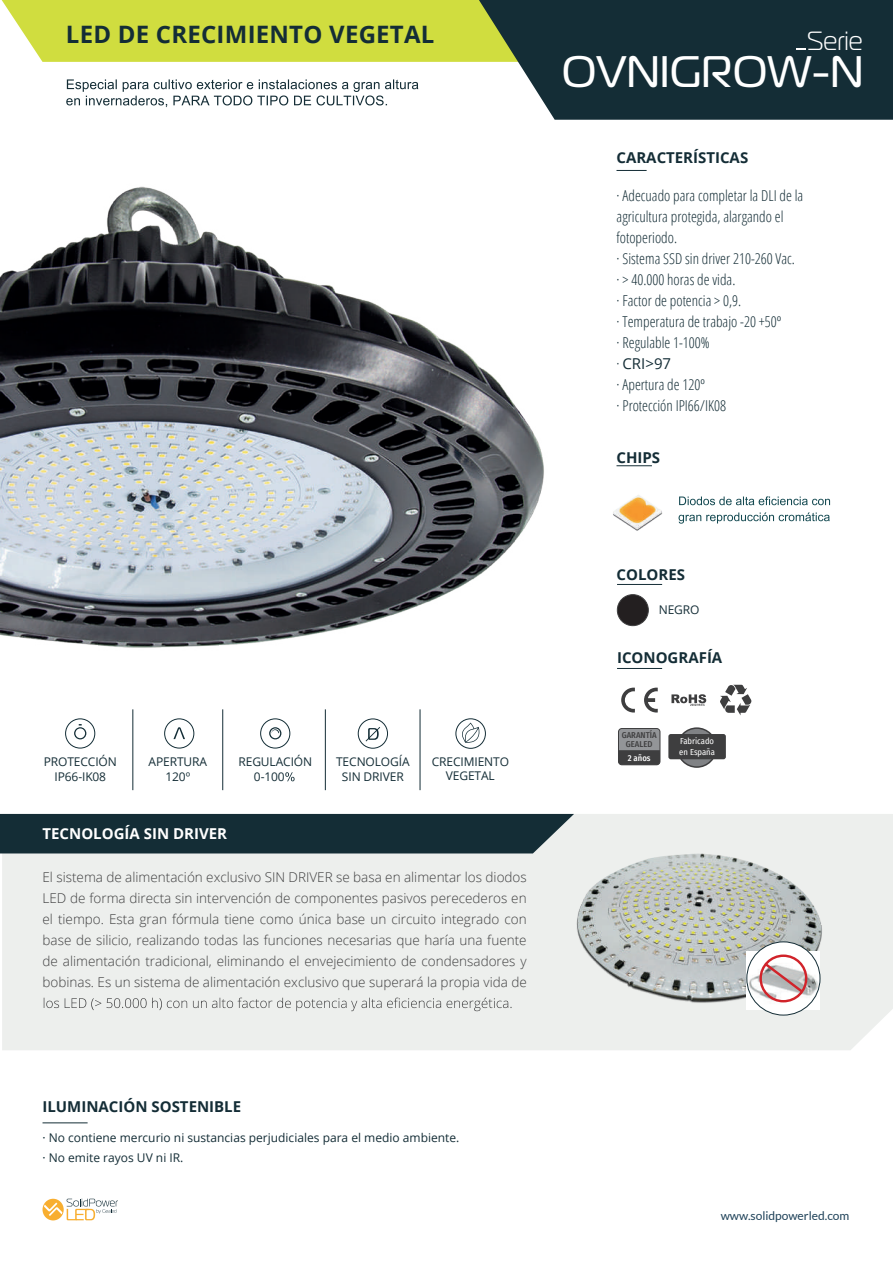
<style>
.page{position:relative;width:893px;height:1263px;background:#fff}
.page>*{position:absolute;margin:0;border:0;box-sizing:border-box;transform-origin:0 0}
.t1{font:44.1px "Magistral";color:#fff}
.t2{font:300 26.25px "Magistral";color:#fff}
.t3{font:700 24px "Open Sans";letter-spacing:.01em;color:#142d36}
.t4{font:300 condensed 15px/21px "Open Sans";color:#142d36}
.t5{font:700 15px "Open Sans";color:#142d36}
.t6{font:700 15px "Open Sans";color:#fff}
.t7{font:300 13.5px/21px "Open Sans";color:#3e3e3f;text-align:justify}
.t8{font:12px/14.4px "Open Sans";letter-spacing:-.01em;color:#142d36;text-align:center}
.t9{font:12px "Lato";color:#1f4259}
.t10{font:8.55px/10.5px "Fira Sans Condensed";color:#fff}
.t11{font:500 8.55px/9px "Fira Sans Condensed";color:#3e3e3f;text-align:center}
.t12{font:500 8.55px "Fira Sans Condensed";color:#fff}
.s1{font-weight:400;font-stretch:normal}
</style>
<div class="page">
<svg style="left:43px;top:1199px;width:75px;height:21px"></svg>
<div style="left:2px;top:814px;width:891px;height:236px;background:#edefed"></div>
<img style="left:544px;top:813px;width:299px;height:215px">
<div style="left:456px;top:718px;width:30px;height:31px;border:1px solid #142d36;border-radius:50%"></div>
<svg style="left:462px;top:722px;width:18px;height:21px"></svg>
<div style="left:2px;top:0;width:477px;height:62px;background:#d0dd3f"></div>
<svg style="left:66px;top:79px;width:352px;height:28px"></svg>
<svg style="left:479px;top:0;width:414px;height:120px;background:#2a4144"></svg>
<img style="left:0;top:186px;width:544px;height:462px">
<svg style="left:285px;top:772px;width:10px;height:9px"></svg>
<hr style="left:132px;top:709px;width:1px;height:81px;background:#142d36">
<hr style="left:222px;top:709px;width:1px;height:81px;background:#142d36">
<hr style="left:325px;top:709px;width:1px;height:81px;background:#142d36">
<hr style="left:420px;top:709px;width:1px;height:81px;background:#142d36">
<hr style="left:616px;top:170px;width:31px;height:1px;background:#142d36">
<hr style="left:616px;top:465px;width:36px;height:1px;background:#142d36">
<div style="left:617px;top:595px;width:31px;height:31px;background:#231f20;border-radius:50%"></div>
<div style="left:617px;top:594px;width:32px;height:32px;border:1px solid #3e3e3f;border-radius:50%"></div>
<svg style="left:621px;top:688px;width:14px;height:24px"></svg>
<svg style="left:644px;top:688px;width:14px;height:24px"></svg>
<svg style="left:671px;top:694px;width:35px;height:12px"></svg>
<svg style="left:720px;top:685px;width:31px;height:30px"></svg>
<svg style="left:677px;top:728px;width:39px;height:39px"></svg>
<div style="left:677px;top:727px;width:40px;height:41px;border:2px solid #3e3e3f;border-radius:50%"></div>
<div style="left:618px;top:728px;width:42px;height:37px;background:#939598;border-radius:3px"></div>
<div style="left:618px;top:728px;width:42px;height:37px;border:1px solid #3e3e3f;border-radius:3px"></div>
<svg style="left:618px;top:750px;width:42px;height:15px"></svg>
<div style="left:668px;top:734px;width:58px;height:25px;background:#3e3e3f;border-radius:2px"></div>
<hr style="left:617px;top:668px;width:45px;height:1px;background:#142d36">
<div style="left:0;top:814px;width:574px;height:39px;background:#142d36"></div>
<svg style="left:44px;top:997px;width:467px;height:14px;background:#d9dad9"></svg>
<div style="left:747px;top:942px;width:73px;height:73px;background:#fff;border-radius:50%"></div>
<img style="left:747px;top:952px;width:73px;height:57px">
<div style="left:747px;top:942px;width:73px;height:73px;border:1px solid #142d36;border-radius:50%"></div>
<div style="left:759px;top:954px;width:48px;height:48px;border:2px solid #d1232a;border-radius:50%"></div>
<svg style="left:763px;top:961px;width:42px;height:34px"></svg>
<hr style="left:43px;top:1122px;width:45px;height:1px;background:#142d36">
<hr style="left:617px;top:584px;width:45px;height:1px;background:#142d36">
<svg style="left:679px;top:496px;width:151px;height:9px"></svg>
<svg style="left:678px;top:512px;width:152px;height:12px"></svg>
<img style="left:613px;top:495px;width:50px;height:36px">
<div style="left:65px;top:718px;width:30px;height:30px;border:1px solid #132d36;border-radius:50%"></div>
<svg style="left:74px;top:724px;width:12px;height:15px"></svg>
<div style="left:164px;top:718px;width:30px;height:30px;border:1px solid #132d36;border-radius:50%"></div>
<svg style="left:173px;top:727px;width:12px;height:12px"></svg>
<div style="left:260px;top:718px;width:30px;height:30px;border:1px solid #132d36;border-radius:50%"></div>
<svg style="left:269px;top:727px;width:12px;height:12px"></svg>
<div style="left:358px;top:718px;width:30px;height:30px;border:1px solid #142d36;border-radius:50%"></div>
<svg style="left:366px;top:727px;width:14px;height:14px"></svg>
<h3 class="t3" style="left:66px;top:18px;width:370px">LED DE CRECIMIENTO VEGETAL</h3>
<h2 class="t2" style="left:807px;top:25px;width:57px">Serie</h2>
<h1 class="t1" style="left:562px;top:45px;width:303px">OVNIGROW-N</h1>
<p class="t5" style="left:616px;top:147px;width:133px">CARACTERÍSTICAS</p>
<p class="t4" style="left:617px;top:184px;width:188px">· Adecuado para completar la DLI de la agricultura protegida, alargando el fotoperiodo.<br>· Sistema SSD sin driver 210-260 Vac.<br>· &gt; 40.000 horas de vida.<br>· Factor de potencia &gt; 0,9.<br>· Temperatura de trabajo -20 +50º<br>· Regulable 1-100%<br>· <span class="s1">CRI&gt;97<br></span>· Apertura de 120º<br>· Protección IPI66/IK08</p>
<p class="t5" style="left:616px;top:447px;width:45px">CHIPS</p>
<p class="t8" style="left:44px;top:754px;width:75px">PROTECCIÓN<br>IP66-IK08</p>
<p class="t8" style="left:149px;top:754px;width:60px">APERTURA<br>120º</p>
<p class="t8" style="left:254px;top:754px;width:60px;text-align:left;text-indent:-15px">REGULACIÓN<br>0-100</p>
<p class="t8" style="left:336px;top:754px;width:75px">TECNOLOGÍA<br>SIN DRIVER</p>
<p class="t8" style="left:432px;top:754px;width:79px">CRECIMIENTO<br>VEGETAL</p>
<p class="t6" style="left:43px;top:823px;width:186px">TECNOLOGÍA SIN DRIVER</p>
<p class="t7" style="left:43px;top:866px;width:486px">El sistema de alimentación exclusivo SIN DRIVER se basa en alimentar los diodos LED de forma directa sin intervención de componentes pasivos perecederos en el tiempo. Esta gran fórmula tiene como única base un circuito integrado con base de silicio, realizando todas las funciones necesarias que haría una fuente de alimentación tradicional, eliminando el envejecimiento de condensadores y bobinas. Es un sistema de alimentación exclusivo que superará la propia vida de</p>
<p class="t5" style="left:616px;top:563px;width:70px">COLORES</p>
<p class="t8" style="left:659px;top:602px;width:42px">NEGRO</p>
<p class="t5" style="left:617px;top:646px;width:107px">ICONOGRAFÍA</p>
<p class="t11" style="left:622px;top:730px;width:36px">GARANTÍA<br>GEALED</p>
<p class="t10" style="left:679px;top:736px;width:37px">Fabricado en España</p>
<p class="t12" style="left:628px;top:751px;width:24px">2 años</p>
<p class="t5" style="left:43px;top:1096px;width:200px">ILUMINACIÓN SOSTENIBLE</p>
<p class="t8" style="left:43px;top:1128px;width:418px;line-height:19.5px;text-align:left">· No contiene mercurio ni sustancias perjudiciales para el medio ambiente. · No emite rayos UV ni IR.</p>
<p class="t9" style="left:721px;top:1209px;width:130px">www.solidpowerled.com</p>
</div>
